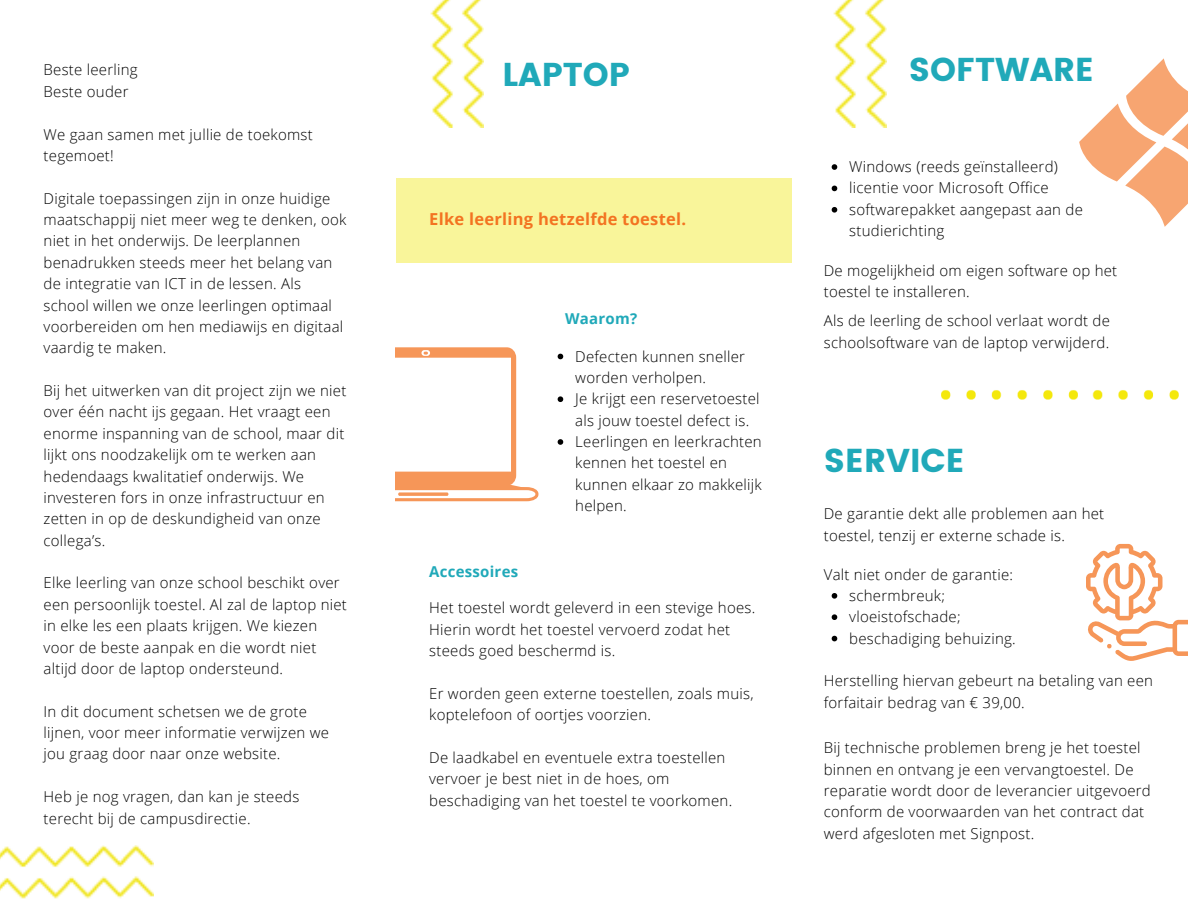
<style>
.page{position:relative;width:1188px;height:918px;background:#fff}
.page>*{position:absolute;margin:0;border:0;box-sizing:border-box;transform-origin:0 0}
.t1{font:33px "Poppins";color:#20a9b9}
.t2{font:700 16.5px "Open Sans";letter-spacing:.015em;color:#f37321}
.t3{font:300 15px/21.3px "Open Sans";letter-spacing:.02em;color:#000}
.t4{font:700 15px "Open Sans";letter-spacing:.015em;color:#20a9b9}
</style>
<div class="page">
<svg style="left:396px;top:347px;width:142px;height:154px"></svg>
<svg style="left:1079px;top:58px;width:109px;height:169px"></svg>
<div style="left:396px;top:178px;width:396px;height:85px;background:#f9f59a"></div>
<img style="left:430px;top:0;width:53px;height:127px">
<img style="left:833px;top:0;width:53px;height:127px">
<img style="left:941px;top:390px;width:238px;height:10px">
<svg style="left:1086px;top:544px;width:102px;height:117px"></svg>
<img style="left:0;top:846px;width:153px;height:53px">
<svg style="left:558px;top:354px;width:5px;height:5px"></svg>
<svg style="left:558px;top:396px;width:5px;height:6px"></svg>
<svg style="left:558px;top:439px;width:5px;height:6px"></svg>
<svg style="left:832px;top:164px;width:5px;height:6px"></svg>
<svg style="left:832px;top:186px;width:5px;height:5px"></svg>
<svg style="left:832px;top:207px;width:5px;height:6px"></svg>
<svg style="left:832px;top:593px;width:5px;height:6px"></svg>
<svg style="left:832px;top:614px;width:5px;height:6px"></svg>
<svg style="left:832px;top:636px;width:5px;height:5px"></svg>
<p class="t3" style="left:44px;top:59px;width:96px">Beste leerling</p>
<p class="t3" style="left:44px;top:80px;width:86px">Beste ouder</p>
<p class="t3" style="left:44px;top:123px;width:271px">We gaan samen met jullie de toekomst tegemoet!</p>
<p class="t3" style="left:44px;top:187px;width:304px">Digitale toepassingen zijn in onze huidige maatschappij niet meer weg te denken, ook niet in het onderwijs. De leerplannen benadrukken steeds meer het belang van de integratie van ICT in de lessen. Als school willen we onze leerlingen optimaal voorbereiden om hen mediawijs en digitaal vaardig te maken.</p>
<p class="t3" style="left:44px;top:380px;width:304px">Bij het uitwerken van dit project zijn we niet over één nacht ijs gegaan. Het vraagt een enorme inspanning van de school, maar dit lijkt ons noodzakelijk om te werken aan hedendaags kwalitatief onderwijs. We investeren fors in onze infrastructuur en zetten in op de deskundigheid van onze collega’s.</p>
<p class="t3" style="left:44px;top:572px;width:305px">Elke leerling van onze school beschikt over een persoonlijk toestel. Al zal de laptop niet in elke les een plaats krijgen. We kiezen voor de beste aanpak en die wordt niet altijd door de laptop ondersteund.</p>
<p class="t3" style="left:44px;top:700px;width:287px">In dit document schetsen we de grote lijnen, voor meer informatie verwijzen we jou graag door naar onze website.</p>
<h1 class="t3" style="left:44px;top:786px;width:257px">Heb je nog vragen, dan kan je steeds terecht bij de campusdirectie.</h1>
<h1 class="t1" style="left:503px;top:56px;width:129px">LAPTOP</h1>
<p class="t2" style="left:429px;top:208px;width:259px">Elke leerling hetzelfde toestel.</p>
<h2 class="t4" style="left:565px;top:308px;width:74px">Waarom?</h2>
<p class="t4" style="left:429px;top:561px;width:91px">Accessoires</p>
<p class="t3" style="left:575px;top:345px;width:171px">Defecten kunnen sneller worden verholpen.</p>
<p class="t3" style="left:575px;top:388px;width:186px">Je krijgt een reservetoestel als jouw toestel defect is.</p>
<p class="t3" style="left:575px;top:431px;width:188px">Leerlingen en leerkrachten kennen het toestel en kunnen elkaar zo makkelijk helpen.</p>
<p class="t3" style="left:429px;top:597px;width:328px">Het toestel wordt geleverd in een stevige hoes.<br>Hierin wordt het toestel vervoerd zodat het steeds goed beschermd is.</p>
<p class="t3" style="left:429px;top:682px;width:326px">Er worden geen externe toestellen, zoals muis, koptelefoon of oortjes voorzien.</p>
<h2 class="t3" style="left:429px;top:746px;width:305px">De laadkabel en eventuele extra toestellen vervoer je best niet in de hoes, om beschadiging van het toestel te voorkomen.</h2>
<p class="t1" style="left:909px;top:50px;width:187px">SOFTWARE</p>
<p class="t3" style="left:849px;top:156px;width:210px">Windows (reeds geïnstalleerd)</p>
<p class="t3" style="left:849px;top:177px;width:201px">licentie voor Microsoft Office</p>
<p class="t3" style="left:849px;top:198px;width:235px">softwarepakket aangepast aan de studierichting</p>
<p class="t3" style="left:824px;top:259px;width:295px">De mogelijkheid om eigen software op het toestel te installeren.</p>
<p class="t3" style="left:824px;top:310px;width:288px">Als de leerling de school verlaat wordt de schoolsoftware van de laptop verwijderd.</p>
<p class="t1" style="left:824px;top:441px;width:142px">SERVICE</p>
<h1 class="t3" style="left:824px;top:503px;width:282px">De garantie dekt alle problemen aan het toestel, tenzij er externe schade is.</h1>
<p class="t3" style="left:824px;top:563px;width:191px">Valt niet onder de garantie:</p>
<h2 class="t3" style="left:849px;top:584px;width:97px">schermbreuk;</h2>
<p class="t3" style="left:849px;top:606px;width:113px">vloeistofschade;</p>
<p class="t3" style="left:849px;top:627px;width:168px">beschadiging behuizing.</p>
<p class="t3" style="left:824px;top:670px;width:331px">Herstelling hiervan gebeurt na betaling van een forfaitair bedrag van € 39,00.</p>
<p class="t3" style="left:824px;top:737px;width:329px">Bij technische problemen breng je het toestel binnen en ontvang je een vervangtoestel. De reparatie wordt door de leverancier uitgevoerd conform de voorwaarden van het contract dat werd afgesloten met Signpost.</p>
</div>
